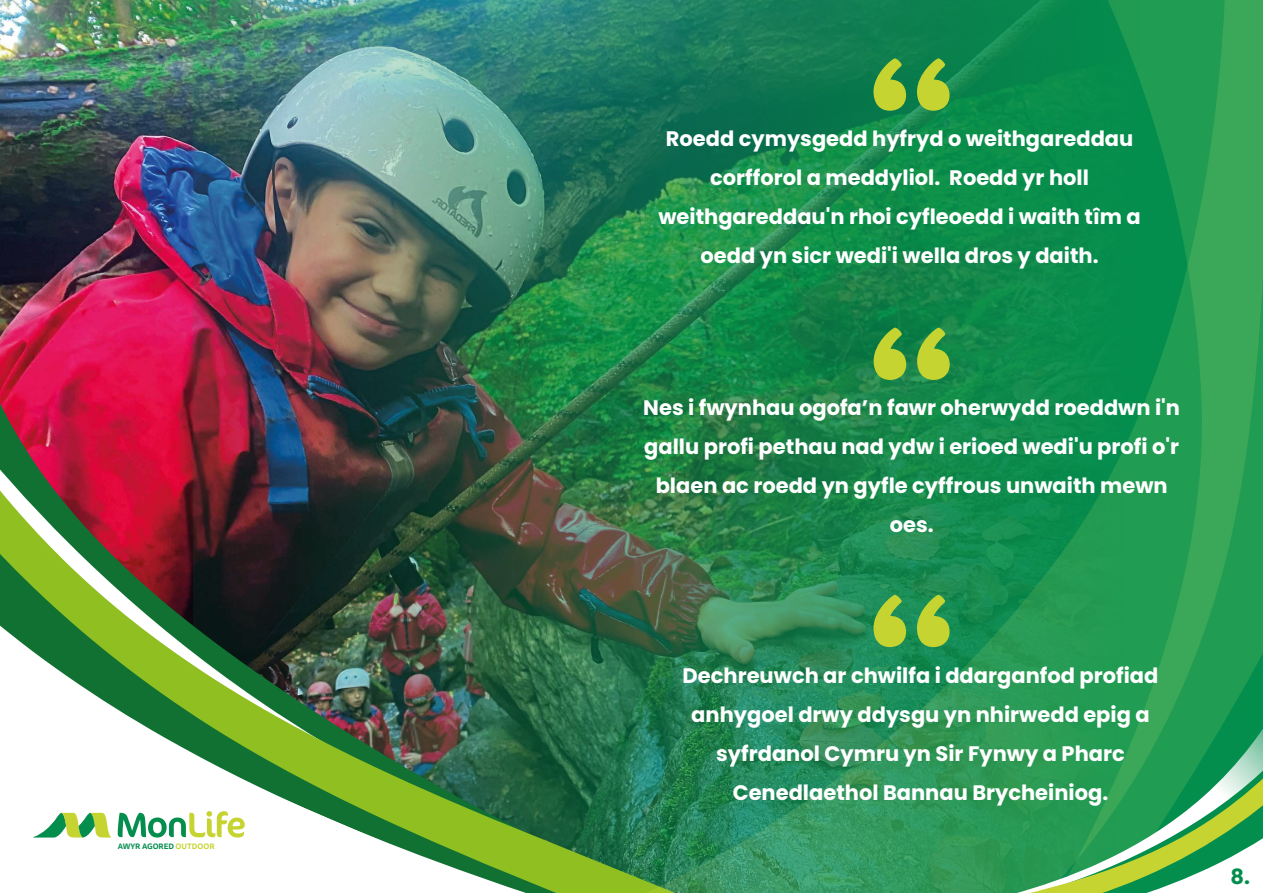
<style>
.page{position:relative;width:1263px;height:893px;background:#fff}
.page>*{position:absolute;margin:0;border:0;box-sizing:border-box;transform-origin:0 0}
.t1{font:800 210px "Eldwin Script";color:#c6d432}
.t2{font:700 21px/39px "Poppins";color:#fff;text-align:center}
.t3{font:700 21px "Poppins";color:#048e4e}
.t4{font:700 7.65px "Tisa Sans Pro";color:#048e4e}
.s1{color:#c6d432}
</style>
<div class="page">
<img style="left:0;top:0;width:193px;height:369px">
<img style="left:193px;top:0;width:335px;height:369px">
<img style="left:0;top:369px;width:528px;height:84px">
<img style="left:0;top:453px;width:528px;height:20px">
<img style="left:0;top:473px;width:528px;height:420px">
<img style="left:528px;top:0;width:410px;height:893px">
<svg style="left:938px;top:0;width:325px;height:622px;background:#16934f"></svg>
<svg style="left:11px;top:682px;width:468px;height:201px"></svg>
<svg style="left:29px;top:811px;width:306px;height:42px"></svg>
<svg style="left:781px;top:622px;width:482px;height:271px;background:#389e5e"></svg>
<p class="t4" style="left:118px;top:840px;width:98px">AWYR AGORED <span class="s1">OUTDOOR</span></p>
<h1 class="t1" style="left:857px;top:15px;width:109px">“</h1>
<p class="t2" style="left:658px;top:119px;width:484px">Roedd cymysgedd hyfryd o weithgareddau corfforol a meddyliol. Roedd yr holl weithgareddau'n rhoi cyfleoedd i waith tîm a oedd yn sicr wedi'i wella dros y daith.</p>
<h1 class="t1" style="left:858px;top:284px;width:109px">“</h1>
<p class="t2" style="left:643px;top:388px;width:538px">Nes i fwynhau ogofa’n fawr oherwydd roeddwn i'n gallu profi pethau nad ydw i erioed wedi'u profi o'r blaen ac roedd yn gyfle cyffrous unwaith mewn oes.</p>
<h1 class="t1" style="left:857px;top:551px;width:109px">“</h1>
<p class="t2" style="left:683px;top:656px;width:477px">Dechreuwch ar chwilfa i ddarganfod profiad anhygoel drwy ddysgu yn nhirwedd epig a syfrdanol Cymru yn Sir Fynwy a Pharc Cenedlaethol Bannau Brycheiniog.</p>
<p class="t3" style="left:1230px;top:864px;width:21px">8.</p>
</div>
